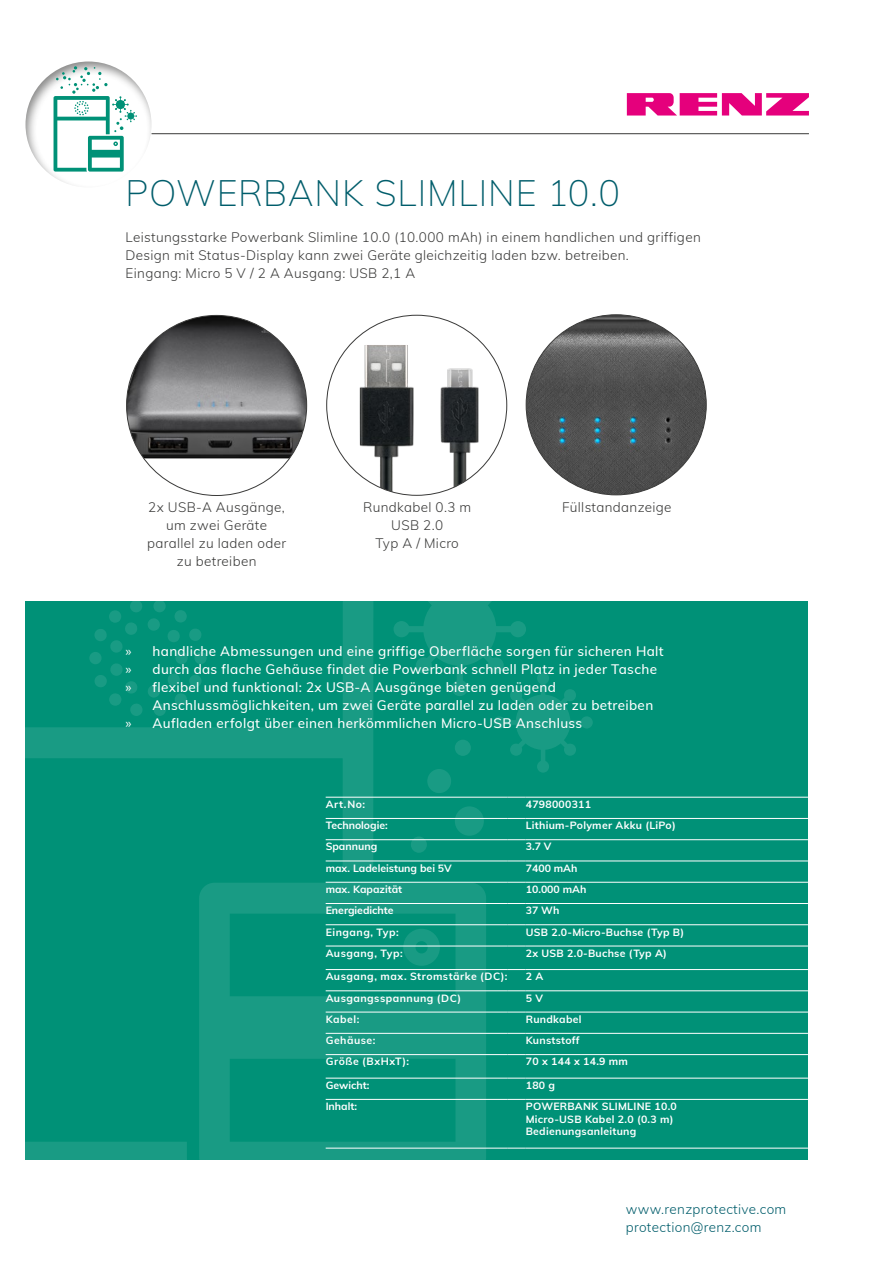
<style>
.page{position:relative;width:893px;height:1263px;background:#fff}
.page>*{position:absolute;margin:0;border:0;box-sizing:border-box;transform-origin:0 0}
.t1{font:200 36px "Mulish";letter-spacing:.025em;color:#005d6b}
.t2{font:500 13.5px/18px "Mulish";letter-spacing:.025em;color:#fff}
.t3{font:300 13.5px/18px "Mulish";letter-spacing:.025em;color:#3a3a39;text-align:center}
.t4{font:300 13.5px/18px "Mulish";letter-spacing:.025em;color:#005d6b}
.t5{font:700 10.5px/12.6px "Mulish";letter-spacing:.025em;color:#fff}
.t6{font:700 10.5px "Mulish";letter-spacing:.045em;color:#fff}
.t7{font:700 10.5px "Mulish";color:#fff}
.t8{font:700 10.5px "Mulish";letter-spacing:.055em;color:#fff}
.s1{font-weight:400}
</style>
<div class="page">
<div style="left:26px;top:602px;width:782px;height:558px;background:#009177"></div>
<svg style="left:373px;top:883px;width:113px;height:277px;fill:#199b84"></svg>
<svg style="left:26px;top:602px;width:347px;height:558px"></svg>
<svg style="left:89px;top:602px;width:118px;height:114px"></svg>
<svg style="left:403px;top:929px;width:37px;height:37px"></svg>
<svg style="left:393px;top:602px;width:200px;height:171px"></svg>
<div style="left:455px;top:806px;width:29px;height:30px;background:#199b84;border-radius:50%"></div>
<div style="left:427px;top:769px;width:24px;height:24px;background:#199b84;border-radius:50%"></div>
<svg style="left:411px;top:836px;width:16px;height:17px"></svg>
<div style="left:455px;top:740px;width:16px;height:16px;background:#199b84;border-radius:50%"></div>
<hr style="left:326px;top:797px;width:182px;height:1px;background:#fff">
<svg style="left:508px;top:797px;width:18px;height:1px"></svg>
<hr style="left:526px;top:797px;width:282px;height:1px;background:#fff">
<hr style="left:326px;top:818px;width:182px;height:1px;background:#fff">
<svg style="left:508px;top:818px;width:18px;height:1px"></svg>
<hr style="left:526px;top:818px;width:282px;height:1px;background:#fff">
<hr style="left:326px;top:839px;width:182px;height:1px;background:#fff">
<svg style="left:508px;top:839px;width:18px;height:1px"></svg>
<hr style="left:526px;top:839px;width:282px;height:1px;background:#fff">
<hr style="left:326px;top:861px;width:182px;height:1px;background:#fff">
<svg style="left:508px;top:861px;width:18px;height:1px"></svg>
<hr style="left:526px;top:861px;width:282px;height:1px;background:#fff">
<hr style="left:326px;top:882px;width:182px;height:1px;background:#fff">
<svg style="left:508px;top:882px;width:18px;height:1px"></svg>
<hr style="left:526px;top:882px;width:282px;height:1px;background:#fff">
<hr style="left:326px;top:903px;width:182px;height:1px;background:#fff">
<svg style="left:508px;top:903px;width:18px;height:1px"></svg>
<hr style="left:526px;top:903px;width:282px;height:1px;background:#fff">
<hr style="left:326px;top:924px;width:182px;height:1px;background:#fff">
<svg style="left:508px;top:924px;width:18px;height:1px"></svg>
<hr style="left:526px;top:924px;width:282px;height:1px;background:#fff">
<hr style="left:326px;top:946px;width:182px;height:1px;background:#fff">
<svg style="left:508px;top:946px;width:18px;height:1px"></svg>
<hr style="left:526px;top:946px;width:282px;height:1px;background:#fff">
<hr style="left:326px;top:969px;width:182px;height:1px;background:#fff">
<svg style="left:508px;top:969px;width:18px;height:1px"></svg>
<hr style="left:526px;top:969px;width:282px;height:1px;background:#fff">
<hr style="left:326px;top:990px;width:182px;height:1px;background:#fff">
<svg style="left:508px;top:990px;width:18px;height:1px"></svg>
<hr style="left:526px;top:990px;width:282px;height:1px;background:#fff">
<hr style="left:326px;top:1012px;width:182px;height:1px;background:#fff">
<svg style="left:508px;top:1012px;width:18px;height:1px"></svg>
<hr style="left:526px;top:1012px;width:282px;height:1px;background:#fff">
<hr style="left:326px;top:1033px;width:182px;height:1px;background:#fff">
<svg style="left:508px;top:1033px;width:18px;height:1px"></svg>
<hr style="left:526px;top:1033px;width:282px;height:1px;background:#fff">
<hr style="left:326px;top:1054px;width:182px;height:1px;background:#fff">
<svg style="left:508px;top:1054px;width:18px;height:1px"></svg>
<hr style="left:526px;top:1054px;width:282px;height:1px;background:#fff">
<hr style="left:326px;top:1078px;width:182px;height:1px;background:#fff">
<svg style="left:508px;top:1078px;width:18px;height:1px"></svg>
<hr style="left:526px;top:1078px;width:282px;height:1px;background:#fff">
<hr style="left:326px;top:1099px;width:182px;height:1px;background:#fff">
<svg style="left:508px;top:1099px;width:18px;height:1px"></svg>
<hr style="left:526px;top:1099px;width:282px;height:1px;background:#fff">
<hr style="left:326px;top:1148px;width:182px;height:1px;background:#fff">
<svg style="left:508px;top:1148px;width:18px;height:1px"></svg>
<hr style="left:526px;top:1148px;width:282px;height:1px;background:#fff">
<hr style="left:152px;top:133px;width:657px;height:1px;background:#3a3a39">
<img style="left:526px;top:315px;width:180px;height:180px;border-radius:90px">
<img style="left:127px;top:315px;width:180px;height:143px">
<img style="left:360px;top:345px;width:118px;height:150px">
<svg style="left:627px;top:93px;width:182px;height:23px"></svg>
<div style="left:12px;top:52px;width:152px;height:138px;background:#3a3a39;opacity:.6"></div>
<svg style="left:54px;top:66px;width:83px;height:106px"></svg>
<h1 class="t1" style="left:126px;top:167px;width:496px">POWERBANK SLIMLINE 10.0</h1>
<p class="t3" style="left:126px;top:227px;width:577px;text-align:left">Leistungsstarke Powerbank Slimline 10.0 (10.000 mAh) in einem handlichen und griffigen<br>Design mit Status-Display kann zwei Geräte gleichzeitig laden bzw. betreiben.<br>Eingang: Micro 5 V / 2 A Ausgang: USB 2,1 A</p>
<p class="t3" style="left:148px;top:497px;width:138px">2x USB-A Ausgänge,</p>
<p class="t3" style="left:562px;top:497px;width:111px">Füllstandanzeige</p>
<p class="t3" style="left:147px;top:515px;width:140px">um zwei Geräte parallel zu laden oder zu betreiben</p>
<p class="t3" style="left:363px;top:497px;width:110px">Rundkabel 0.3 m<br>USB 2.0<br>Typ A / Micro</p>
<p class="t2" style="left:126px;top:641px;width:540px"><span class="s1">»</span> handliche Abmessungen und eine griffige Oberfläche sorgen für sicheren Halt <span class="s1">»</span> durch das flache Gehäuse findet die Powerbank schnell Platz in jeder Tasche <span class="s1">»</span> flexibel und funktional: 2x USB-A Ausgänge bieten genügend</p>
<p class="t2" style="left:126px;top:695px;width:529px;text-indent:27px">Anschlussmöglichkeiten, um zwei Geräte parallel zu laden oder zu betreiben <span class="s1">»</span> Aufladen erfolgt über einen herkömmlichen Micro-USB Anschluss</p>
<p class="t5" style="left:326px;top:797px;width:41px">Art.No:</p>
<p class="t5" style="left:526px;top:797px;width:67px">4798000311</p>
<p class="t7" style="left:326px;top:818px;width:64px">Technologie:</p>
<p class="t5" style="left:526px;top:819px;width:152px">Lithium-Polymer Akku (LiPo)</p>
<p class="t7" style="left:326px;top:839px;width:53px">Spannung</p>
<p class="t5" style="left:526px;top:840px;width:27px">3.7 V</p>
<p class="t7" style="left:326px;top:860px;width:128px">max. Ladeleistung bei 5V</p>
<p class="t5" style="left:526px;top:861px;width:53px">7400 mAh</p>
<p class="t7" style="left:326px;top:881px;width:78px">max. Kapazität</p>
<p class="t5" style="left:526px;top:882px;width:62px">10.000 mAh</p>
<p class="t7" style="left:326px;top:903px;width:69px">Energiedichte</p>
<p class="t5" style="left:526px;top:904px;width:35px">37 Wh</p>
<p class="t6" style="left:326px;top:924px;width:75px">Eingang, Typ:</p>
<p class="t5" style="left:526px;top:925px;width:160px">USB 2.0-Micro-Buchse (Typ B)</p>
<p class="t6" style="left:326px;top:945px;width:79px">Ausgang, Typ:</p>
<p class="t5" style="left:526px;top:946px;width:143px">2x USB 2.0-Buchse (Typ A)</p>
<p class="t6" style="left:326px;top:969px;width:183px">Ausgang, max. Stromstärke (DC):</p>
<p class="t5" style="left:526px;top:970px;width:19px">2 A</p>
<p class="t6" style="left:326px;top:990px;width:137px">Ausgangsspannung (DC)</p>
<p class="t5" style="left:526px;top:991px;width:19px">5 V</p>
<p class="t5" style="left:326px;top:1012px;width:35px">Kabel:</p>
<p class="t5" style="left:526px;top:1012px;width:57px">Rundkabel</p>
<p class="t6" style="left:326px;top:1033px;width:51px">Gehäuse:</p>
<p class="t5" style="left:526px;top:1033px;width:55px">Kunststoff</p>
<p class="t8" style="left:326px;top:1054px;width:85px">Größe (BxHxT):</p>
<p class="t5" style="left:526px;top:1055px;width:104px">70 x 144 x 14.9 mm</p>
<p class="t7" style="left:326px;top:1077px;width:45px">Gewicht:</p>
<p class="t5" style="left:526px;top:1078px;width:31px">180 g</p>
<p class="t5" style="left:326px;top:1099px;width:33px">Inhalt:</p>
<p class="t5" style="left:526px;top:1099px;width:153px">POWERBANK SLIMLINE 10.0<br>Micro-USB Kabel 2.0 (0.3 m)<br>Bedienungsanleitung</p>
<p class="t4" style="left:626px;top:1199px;width:162px">www.renzprotective.com protection@renz.com</p>
</div>
